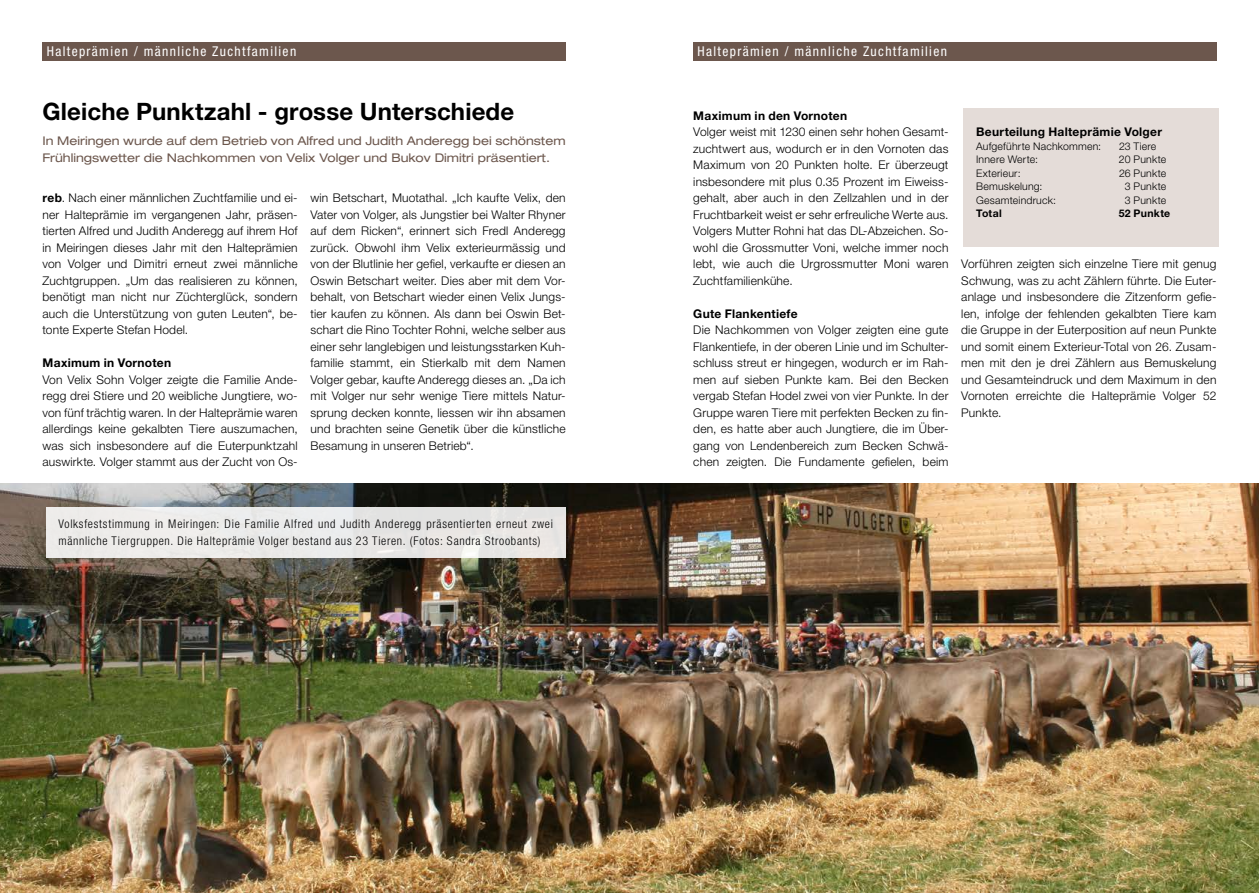
<style>
.page{position:relative;width:1259px;height:893px;background:#fff}
.page>*{position:absolute;margin:0;border:0;box-sizing:border-box;transform-origin:0 0}
.t1{font:700 24px "Helvetica Neue LT Std";letter-spacing:.005em;color:#000}
.t2{font:condensed 13.5px "Helvetica Neue LT Std";letter-spacing:.1em;color:#fff}
.t3{font:300 12px/16.5px "Helvetica Neue LT Std";letter-spacing:.015em;color:#000;text-align:justify}
.t4{font:300 condensed 12px/16.5px "Helvetica Neue LT Std";letter-spacing:.06em;color:#000}
.t5{font:expanded 12px/16.5px "Helvetica Neue LT Std";color:#6c574d}
.t6{font:700 12px "Helvetica Neue LT Std";letter-spacing:.025em;color:#000}
.t7{font:300 10.5px "Helvetica Neue LT Std";letter-spacing:.02em;color:#000}
.t8{font:700 10.5px "Helvetica Neue LT Std";letter-spacing:.025em;color:#000}
.s1{font-weight:700}
</style>
<div class="page">
<div style="left:693px;top:43px;width:523px;height:18px;background:#6c574d"></div>
<div style="left:43px;top:43px;width:523px;height:18px;background:#6c574d"></div>
<img style="left:0;top:484px;width:1259px;height:409px">
<div style="left:963px;top:108px;width:255px;height:138px;background:#e4dcd8"></div>
<div style="left:46px;top:507px;width:520px;height:50px;background:#ebeae8"></div>
<p class="t2" style="left:47px;top:44px;width:251px">Halteprämien / männliche Zuchtfamilien</p>
<p class="t2" style="left:697px;top:44px;width:251px">Halteprämien / männliche Zuchtfamilien</p>
<h1 class="t1" style="left:43px;top:97px;width:473px">Gleiche Punktzahl - grosse Unterschiede</h1>
<p class="t5" style="left:43px;top:133px;width:524px">In Meiringen wurde auf dem Betrieb von Alfred und Judith Anderegg bei schönstem<br>Frühlingswetter die Nachkommen von Velix Volger und Bukov Dimitri präsentiert.</p>
<p class="t3" style="left:43px;top:189px;width:257px"><span class="s1">reb</span>. Nach einer männlichen Zuchtfamilie und ei&shy;ner Halteprämie im vergangenen Jahr, präsen&shy;tierten Alfred und Judith Anderegg auf ihrem Hof in Meiringen dieses Jahr mit den Halteprämien von Volger und Dimitri erneut zwei männliche Zuchtgruppen. „Um das realisieren zu können, benötigt man nicht nur Züchterglück, sondern auch die Unterstützung von guten Leuten“, be&shy;tonte Experte Stefan Hodel.</p>
<p class="t6" style="left:43px;top:355px;width:130px">Maximum in Vornoten</p>
<p class="t3" style="left:43px;top:371px;width:257px">Von Velix Sohn Volger zeigte die Familie Ande&shy;regg drei Stiere und 20 weibliche Jungtiere, wo&shy;von fünf trächtig waren. In der Halteprämie waren allerdings keine gekalbten Tiere auszumachen, was sich insbesondere auf die Euterpunktzahl auswirkte. Volger stammt aus der Zucht von Os-</p>
<p class="t3" style="left:310px;top:189px;width:257px">win Betschart, Muotathal. „Ich kaufte Velix, den Vater von Volger, als Jungstier bei Walter Rhyner auf dem Ricken“, erinnert sich Fredl Anderegg zurück. Obwohl ihm Velix exterieurmässig und von der Blutlinie her gefiel, verkaufte er diesen an Oswin Betschart weiter. Dies aber mit dem Vor&shy;behalt, von Betschart wieder einen Velix Jungs&shy;tier kaufen zu können. Als dann bei Oswin Bet&shy;schart die Rino Tochter Rohni, welche selber aus einer sehr langlebigen und leistungsstarken Kuh&shy;familie stammt, ein Stierkalb mit dem Namen Volger gebar, kaufte Anderegg dieses an. „Da ich mit Volger nur sehr wenige Tiere mittels Natur&shy;sprung decken konnte, liessen wir ihn absamen und brachten seine Genetik über die künstliche Besamung in unseren Betrieb“.</p>
<p class="t6" style="left:693px;top:108px;width:155px">Maximum in den Vornoten</p>
<p class="t3" style="left:693px;top:123px;width:257px">Volger weist mit 1230 einen sehr hohen Gesamt&shy;zuchtwert aus, wodurch er in den Vornoten das Maximum von 20 Punkten holte. Er überzeugt insbesondere mit plus 0.35 Prozent im Eiweiss&shy;gehalt, aber auch in den Zellzahlen und in der Fruchtbarkeit weist er sehr erfreuliche Werte aus.<br>Volgers Mutter Rohni hat das DL-Abzeichen. So&shy;wohl die Grossmutter Voni, welche immer noch lebt, wie auch die Urgrossmutter Moni waren Zuchtfamilienkühe.</p>
<p class="t6" style="left:693px;top:306px;width:106px">Gute Flankentiefe</p>
<p class="t3" style="left:693px;top:321px;width:257px">Die Nachkommen von Volger zeigten eine gute Flankentiefe, in der oberen Linie und im Schulter&shy;schluss streut er hingegen, wodurch er im Rah&shy;men auf sieben Punkte kam. Bei den Becken vergab Stefan Hodel zwei von vier Punkte. In der Gruppe waren Tiere mit perfekten Becken zu fin&shy;den, es hatte aber auch Jungtiere, die im Über&shy;gang von Lendenbereich zum Becken Schwä&shy;chen zeigten. Die Fundamente gefielen, beim</p>
<p class="t6" style="left:976px;top:124px;width:187px">Beurteilung Halteprämie Volger</p>
<p class="t7" style="left:976px;top:139px;width:126px">Aufgeführte Nachkommen:</p>
<p class="t7" style="left:1119px;top:139px;width:39px">23 Tiere</p>
<p class="t7" style="left:976px;top:153px;width:63px">Innere Werte:</p>
<p class="t7" style="left:1119px;top:153px;width:49px">20 Punkte</p>
<p class="t7" style="left:976px;top:166px;width:46px">Exterieur:</p>
<p class="t7" style="left:1119px;top:166px;width:49px">26 Punkte</p>
<p class="t7" style="left:976px;top:180px;width:68px">Bemuskelung:</p>
<p class="t7" style="left:1124px;top:180px;width:43px">3 Punkte</p>
<p class="t7" style="left:976px;top:193px;width:81px">Gesamteindruck:</p>
<p class="t7" style="left:1124px;top:193px;width:43px">3 Punkte</p>
<p class="t8" style="left:976px;top:207px;width:27px">Total</p>
<p class="t8" style="left:1118px;top:207px;width:53px">52 Punkte</p>
<p class="t3" style="left:961px;top:255px;width:257px">Vorführen zeigten sich einzelne Tiere mit genug Schwung, was zu acht Zählern führte. Die Euter&shy;anlage und insbesondere die Zitzenform gefie&shy;len, infolge der fehlenden gekalbten Tiere kam die Gruppe in der Euterposition auf neun Punkte und somit einem Exterieur-Total von 26. Zusam&shy;men mit den je drei Zählern aus Bemuskelung und Gesamteindruck und dem Maximum in den Vornoten erreichte die Halteprämie Volger 52<br>Punkte.</p>
<p class="t4" style="left:58px;top:516px;width:496px">Volksfeststimmung in Meiringen: Die Familie Alfred und Judith Anderegg präsentierten erneut zwei männliche Tiergruppen. Die Halteprämie Volger bestand aus 23 Tieren. (Fotos: Sandra Stroobants)</p>
</div>
